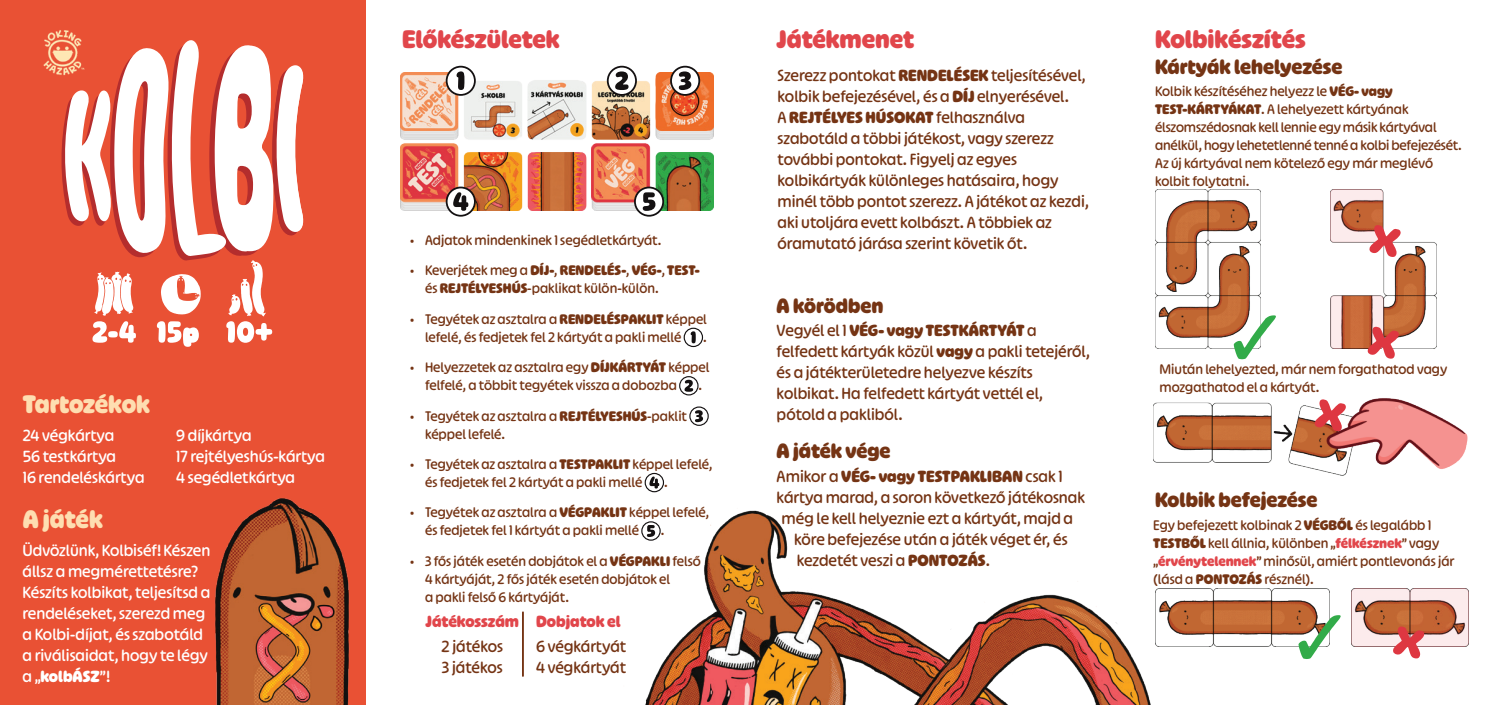
<style>
.page{position:relative;width:1492px;height:705px;background:#fff}
.page>*{position:absolute;margin:0;border:0;box-sizing:border-box;transform-origin:0 0}
.t1{font:700 27.5px "Ohno Softie";color:#e1464b}
.t2{font:700 27.5px "Ohno Softie";color:#fedeb1}
.t3{font:700 22.5px "Ohno Softie";color:#753414}
.t4{font:17.5px/21px "Ohno Softie";color:#753414}
.t5{font:17.5px/21px "Ohno Softie";color:#fff}
.t6{font:700 17.5px "Ohno Softie";color:#753414}
.t7{font:700 17.5px "Ohno Softie";color:#e1464b}
.t8{font:15px/18px "Ohno Softie";color:#753414}
.s1{font-weight:700}
.s2{font-weight:400}
.s3{font-weight:700;color:#e1464b}
</style>
<div class="page">
<div style="left:0;top:0;width:365px;height:705px;background:#e95134"></div>
<img style="left:522px;top:510px;width:629px;height:195px">
<svg style="left:684px;top:328px;width:18px;height:19px"></svg>
<div style="left:683px;top:328px;width:20px;height:19px;border:1px solid #141112;border-radius:50%"></div>
<svg style="left:690px;top:331px;width:5px;height:12px"></svg>
<svg style="left:679px;top:377px;width:19px;height:18px"></svg>
<div style="left:679px;top:376px;width:19px;height:19px;border:1px solid #141112;border-radius:50%"></div>
<svg style="left:684px;top:380px;width:9px;height:12px"></svg>
<svg style="left:690px;top:407px;width:18px;height:18px"></svg>
<div style="left:689px;top:406px;width:19px;height:20px;border:1px solid #141112;border-radius:50%"></div>
<svg style="left:695px;top:410px;width:8px;height:12px"></svg>
<svg style="left:645px;top:473px;width:18px;height:19px"></svg>
<div style="left:644px;top:473px;width:20px;height:19px;border:1px solid #141112;border-radius:50%"></div>
<svg style="left:649px;top:477px;width:10px;height:12px"></svg>
<svg style="left:642px;top:522px;width:18px;height:18px"></svg>
<div style="left:641px;top:521px;width:19px;height:20px;border:1px solid #141112;border-radius:50%"></div>
<svg style="left:647px;top:525px;width:8px;height:12px"></svg>
<img style="left:400px;top:72px;width:313px;height:139px">
<hr style="left:522px;top:612px;width:2px;height:64px;background:#753414">
<img style="left:1155px;top:190px;width:105px;height:158px">
<img style="left:1330px;top:190px;width:106px;height:158px">
<img style="left:1153px;top:398px;width:315px;height:78px">
<img style="left:1155px;top:588px;width:174px;height:59px">
<img style="left:1351px;top:588px;width:117px;height:59px">
<svg style="left:1367px;top:327px;width:31px;height:32px"></svg>
<svg style="left:1369px;top:225px;width:31px;height:32px"></svg>
<svg style="left:1314px;top:399px;width:31px;height:33px"></svg>
<svg style="left:1392px;top:626px;width:32px;height:33px"></svg>
<svg style="left:1233px;top:315px;width:42px;height:44px"></svg>
<svg style="left:1298px;top:615px;width:42px;height:44px"></svg>
<svg style="left:446px;top:67px;width:29px;height:28px"></svg>
<div style="left:446px;top:66px;width:30px;height:30px;border:2px solid #141112;border-radius:50%"></div>
<svg style="left:456px;top:71px;width:8px;height:19px"></svg>
<svg style="left:607px;top:67px;width:29px;height:28px"></svg>
<div style="left:607px;top:66px;width:30px;height:30px;border:2px solid #141112;border-radius:50%"></div>
<svg style="left:615px;top:71px;width:13px;height:19px"></svg>
<svg style="left:671px;top:67px;width:28px;height:28px"></svg>
<div style="left:670px;top:66px;width:30px;height:30px;border:2px solid #141112;border-radius:50%"></div>
<svg style="left:679px;top:71px;width:12px;height:19px"></svg>
<svg style="left:635px;top:187px;width:28px;height:29px"></svg>
<div style="left:634px;top:187px;width:30px;height:30px;border:2px solid #141112;border-radius:50%"></div>
<svg style="left:642px;top:192px;width:13px;height:19px"></svg>
<svg style="left:446px;top:187px;width:29px;height:29px"></svg>
<div style="left:446px;top:187px;width:30px;height:30px;border:2px solid #141112;border-radius:50%"></div>
<svg style="left:453px;top:192px;width:15px;height:19px"></svg>
<img style="left:215px;top:464px;width:151px;height:241px">
<img style="left:43px;top:30px;width:37px;height:45px">
<svg style="left:59px;top:39px;width:245px;height:308px"></svg>
<h1 class="t2" style="left:23px;top:388px;width:129px">Tartozékok</h1>
<p class="t5" style="left:23px;top:425px;width:123px">24 végkártya<br>56 testkártya<br>16 rendeléskártya</p>
<h1 class="t2" style="left:23px;top:502px;width:81px">A játék</h1>
<p class="t5" style="left:176px;top:425px;width:150px">9 díjkártya<br>17 rejtélyeshús-kártya<br>4 segédletkártya</p>
<p class="t5" style="left:22px;top:539px;width:189px">Üdvözlünk, Kolbiséf! Készen állsz a megmérettetésre?<br>Készíts kolbikat, teljesítsd a rendeléseket, szerezd meg a Kolbi-díjat, és szabotáld a riválisaidat, hogy te légy a „<span class="s1">kolbÁSZ</span>”!</p>
<h1 class="t1" style="left:402px;top:22px;width:159px">Előkészületek</h1>
<p class="t8" style="left:410px;top:231px;width:253px">• Adjatok mindenkinek 1 segédletkártyát.</p>
<p class="t8" style="left:425px;top:261px;width:276px;text-indent:-15px">• Keverjétek meg a <span class="s1">DÍJ-</span>, <span class="s1">RENDELÉS-</span>, <span class="s1">VÉG-</span>, <span class="s1">TEST&shy;</span>és <span class="s1">REJTÉLYESHÚS</span>-paklikat külön-külön.</p>
<p class="t8" style="left:425px;top:310px;width:283px;text-indent:-15px">• Tegyétek az asztalra a <span class="s1">RENDELÉSPAKLIT</span> képpel lefelé, és fedjetek fel 2 kártyát a pakli mellé</p>
<p class="t8" style="left:703px;top:328px;width:5px">.</p>
<p class="t8" style="left:425px;top:358px;width:286px;text-indent:-15px">• Helyezzetek az asztalra egy <span class="s1">DÍJKÁRTYÁT</span> képpel felfelé, a többit tegyétek vissza a dobozba</p>
<p class="t8" style="left:698px;top:376px;width:5px">.</p>
<p class="t8" style="left:425px;top:406px;width:263px;text-indent:-15px">• Tegyétek az asztalra a <span class="s1">REJTÉLYESHÚS</span>-paklit képpel lefelé.</p>
<p class="t8" style="left:425px;top:455px;width:289px;text-indent:-15px">• Tegyétek az asztalra a <span class="s1">TESTPAKLIT</span> képpel lefelé, és fedjetek fel 2 kártyát a pakli mellé</p>
<p class="t8" style="left:664px;top:473px;width:5px">.</p>
<p class="t8" style="left:425px;top:503px;width:286px;text-indent:-15px">• Tegyétek az asztalra a <span class="s1">VÉGPAKLIT</span> képpel lefelé, és fedjetek fel 1 kártyát a pakli mellé</p>
<p class="t8" style="left:660px;top:521px;width:5px">.</p>
<p class="t8" style="left:425px;top:552px;width:277px;text-indent:-15px">• 3 fős játék esetén dobjátok el a <span class="s1">VÉGPAKLI</span> felső<br>4 kártyáját, 2 fős játék esetén dobjátok el<br>a pakli felső 6 kártyáját.</p>
<p class="t7" style="left:425px;top:611px;width:196px">Játékosszám Dobjatok el</p>
<p class="t4" style="left:441px;top:635px;width:63px">2 játékos<br>3 játékos</p>
<p class="t4" style="left:536px;top:635px;width:92px">6 végkártyát<br>4 végkártyát</p>
<h1 class="t1" style="left:776px;top:22px;width:139px">Játékmenet</h1>
<h1 class="t1" style="left:1155px;top:22px;width:152px">Kolbikészítés</h1>
<p class="t4" style="left:777px;top:65px;width:313px">Szerezz pontokat <span class="s1">RENDELÉSEK</span> teljesítésével, kolbik befejezésével, és a <span class="s1">DÍJ</span> elnyerésével.<br>A <span class="s1">REJTÉLYES HÚSOKAT</span> felhasználva szabotáld a többi játékost, vagy szerezz további pontokat. Figyelj az egyes kolbikártyák különleges hatásaira, hogy minél több pontot szerezz. A játékot az kezdi, aki utoljára evett kolbászt. A többiek az óramutató járása szerint követik őt.</p>
<h2 class="t3" style="left:776px;top:292px;width:108px">A körödben</h2>
<p class="t4" style="left:776px;top:319px;width:315px">Vegyél el 1 <span class="s1">VÉG- vagy TESTKÁRTYÁT</span> a felfedett kártyák közül <span class="s1">vagy</span> a pakli tetejéről, és a játékterületedre helyezve készíts kolbikat. Ha felfedett kártyát vettél el, pótold a pakliból.</p>
<h2 class="t3" style="left:776px;top:437px;width:115px">A játék vége</h2>
<p class="t6" style="left:776px;top:465px;width:287px"><span class="s2">Amikor a</span> VÉG- vagy TESTPAKLIBAN <span class="s2">csak 1</span></p>
<p class="t4" style="left:776px;top:486px;width:310px">kártya marad, a soron következő játékosnak</p>
<p class="t4" style="left:781px;top:507px;width:293px">még le kell helyeznie ezt a kártyát, majd a</p>
<p class="t4" style="left:794px;top:528px;width:275px">köre befejezése után a játék véget ér, és</p>
<p class="t4" style="left:796px;top:549px;width:195px">kezdetét veszi a <span class="s1">PONTOZÁS</span>.</p>
<h2 class="t3" style="left:1155px;top:53px;width:189px">Kártyák lehelyezése</h2>
<p class="t8" style="left:1155px;top:82px;width:308px">Kolbik készítéséhez helyezz le <span class="s1">VÉG- vagy TEST-KÁRTYÁKAT</span>. A lehelyezett kártyának élszomszédosnak kell lennie egy másik kártyával anélkül, hogy lehetetlenné tenné a kolbi befejezését.<br>Az új kártyával nem kötelező egy már meglévő kolbit folytatni.</p>
<p class="t8" style="left:1159px;top:360px;width:289px">Miután lehelyezted, már nem forgathatod vagy mozgathatod el a kártyát.</p>
<h2 class="t3" style="left:1155px;top:486px;width:164px">Kolbik befejezése</h2>
<p class="t8" style="left:1153px;top:515px;width:303px">Egy befejezett kolbinak 2 <span class="s1">VÉGBŐL</span> és legalább 1<br><span class="s1">TESTBŐL</span> kell állnia, különben „<span class="s3">félkésznek</span>” vagy „<span class="s3">érvénytelennek</span>” minősül, amiért pontlevonás jár (lásd a <span class="s1">PONTOZÁS</span> résznél).</p>
</div>
